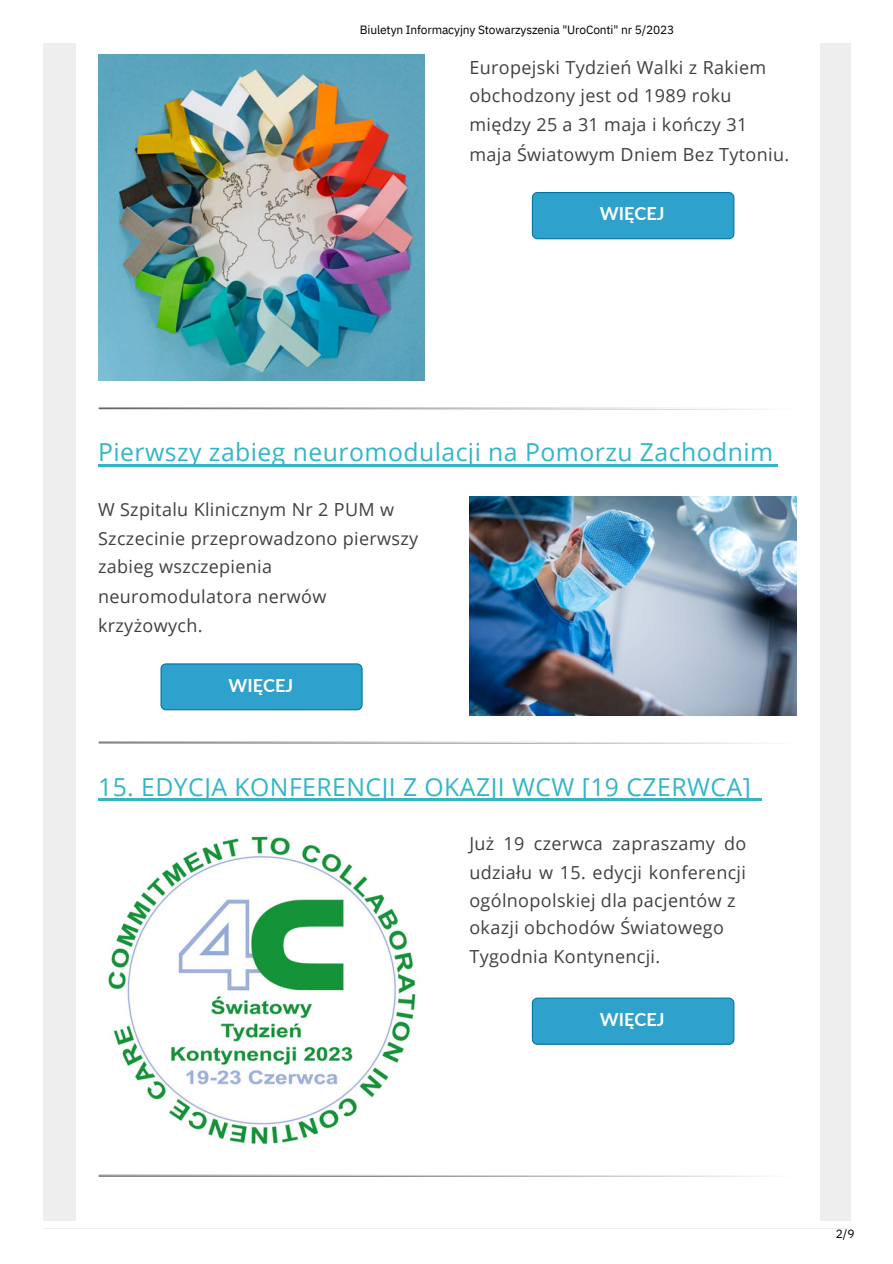
<style>
.page{position:relative;width:893px;height:1264px;background:#fff}
.page>*{position:absolute;margin:0;border:0;box-sizing:border-box;transform-origin:0 0}
.t1{font:24.75px "Open Sans";letter-spacing:.02em;color:#32b6c6}
.t2{font:18px/28px "Open Sans";letter-spacing:.02em;color:#404040}
.t3{font:700 18px "Lato";color:#fff}
.t4{font:12px "IBM Plex Sans";letter-spacing:-.01em;color:#000}
</style>
<div class="page">
<div style="left:43px;top:43px;width:807px;height:1177px;background:#eee"></div>
<div style="left:76px;top:43px;width:743px;height:1177px;background:#fff"></div>
<svg style="left:99px;top:407px;width:572px;height:2px"></svg>
<svg style="left:99px;top:741px;width:625px;height:2px"></svg>
<svg style="left:99px;top:1174px;width:625px;height:2px"></svg>
<img style="left:99px;top:55px;width:326px;height:326px">
<svg style="left:160px;top:663px;width:203px;height:48px;background:#31a1cb"></svg>
<hr style="left:98px;top:464px;width:679px;height:2px;background:#32b6c6">
<div style="left:532px;top:192px;width:202px;height:47px;background:#2ea1cd"></div>
<img style="left:470px;top:497px;width:326px;height:218px">
<hr style="left:98px;top:798px;width:663px;height:2px;background:#32b6c6">
<img style="left:108px;top:836px;width:308px;height:309px">
<svg style="left:532px;top:997px;width:202px;height:47px;background:#2fa0cc"></svg>
<p class="t4" style="left:360px;top:22px;width:316px">Biuletyn Informacyjny Stowarzyszenia "UroConti" nr 5/2023</p>
<p class="t2" style="left:469px;top:53px;width:298px">Europejski Tydzień Walki z Rakiem obchodzony jest od 1989 roku między 25 a 31 maja i kończy 31</p>
<p class="t2" style="left:469px;top:140px;width:321px">maja Światowym Dniem Bez Tytoniu.</p>
<p class="t3" style="left:600px;top:202px;width:66px">WIĘCEJ</p>
<p class="t1" style="left:98px;top:435px;width:676px">Pierwszy zabieg neuromodulacji na Pomorzu Zachodnim</p>
<p class="t2" style="left:98px;top:495px;width:322px">W Szpitalu Klinicznym Nr 2 PUM w<br>Szczecinie przeprowadzono pierwszy zabieg wszczepienia</p>
<p class="t2" style="left:98px;top:582px;width:230px">neuromodulatora nerwów</p>
<p class="t2" style="left:98px;top:611px;width:106px">krzyżowych.</p>
<p class="t3" style="left:228px;top:674px;width:66px">WIĘCEJ</p>
<p class="t1" style="left:98px;top:769px;width:654px">15. EDYCJA KONFERENCJI Z OKAZJI WCW [19 CZERWCA]</p>
<p class="t2" style="left:469px;top:829px;width:278px;text-align:justify">Już 19 czerwca zapraszamy do udziału w 15. edycji konferencji ogólnopolskiej dla pacjentów z</p>
<p class="t2" style="left:469px;top:912px;width:256px">okazji obchodów Światowego</p>
<p class="t2" style="left:469px;top:941px;width:192px">Tygodnia Kontynencji.</p>
<p class="t3" style="left:600px;top:1008px;width:66px">WIĘCEJ</p>
<p class="t4" style="left:835px;top:1225px;width:20px">2/9</p>
</div>
